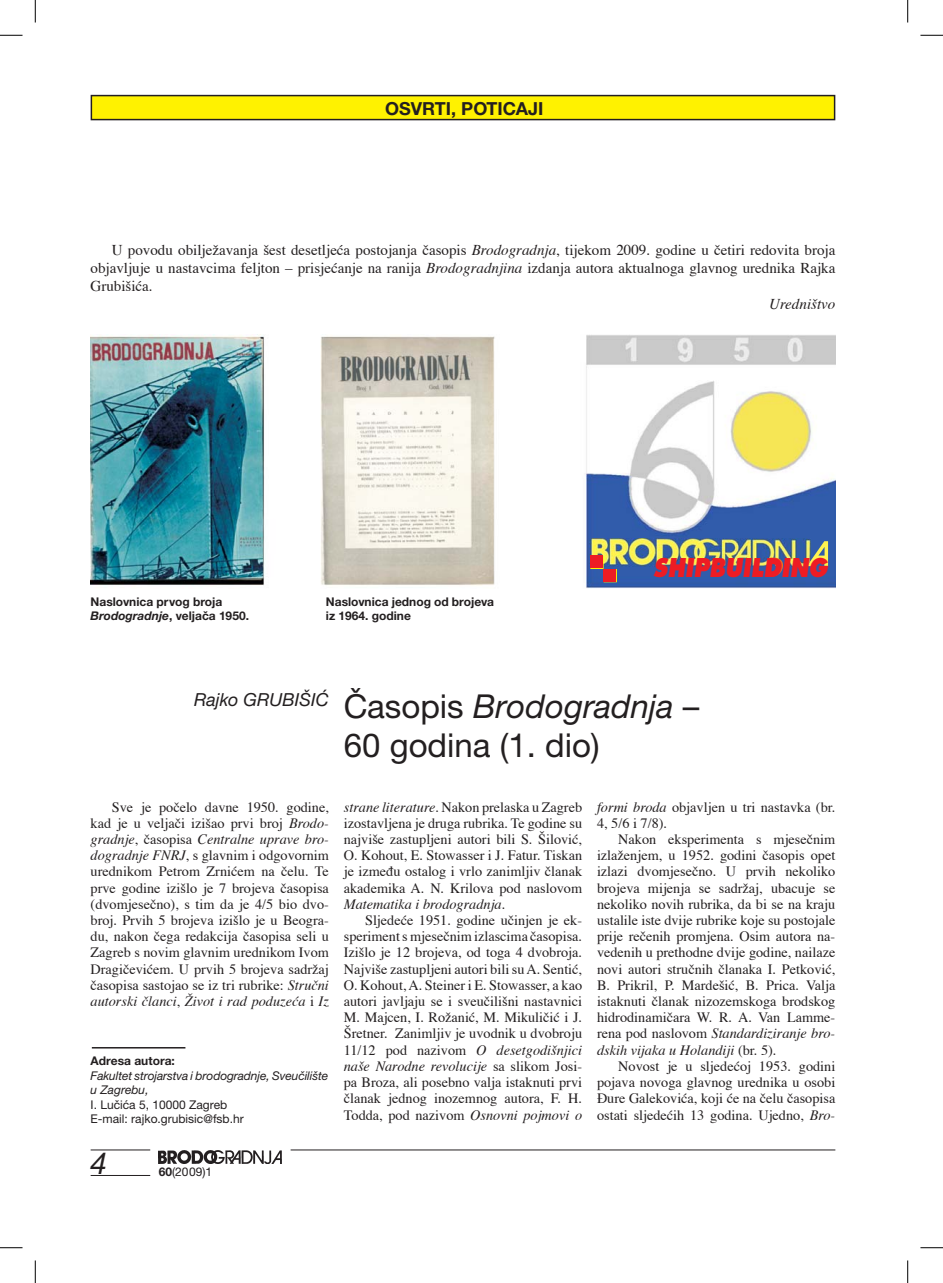
<style>
.page{position:relative;width:943px;height:1283px;background:#fff}
.page>*{position:absolute;margin:0;border:0;box-sizing:border-box;transform-origin:0 0}
.t1{font:33px/39.6px "Helvetica Neue CE";color:#231f20}
.t2{font:italic 30px "Helvetica Neue CE";color:#231f20}
.t3{font:italic 800 25.2px "Futura";color:#ed1c24;scale:.85 1}
.t4{font:700 18px "Helvetica Neue CE";color:#231f20}
.t5{font:italic 18px "Helvetica Neue CE";color:#231f20}
.t6{font:15px/18px "Times";color:#231f20;text-align:justify}
.t7{font:italic 15px "Times";color:#231f20}
.t8{font:14.25px/16.2px "Times";color:#231f20;text-align:justify}
.t9{font:700 12px/13.5px "Helvetica Neue CE";color:#231f20}
.t10{font:12px/14.4px "Helvetica Neue CE";color:#231f20}
.t11{font:italic 12px/14.4px "Helvetica Neue CE";letter-spacing:-.01em;color:#231f20}
.s1{font-style:italic}
.s2{font-weight:700}
</style>
<div class="page">
<img style="left:158px;top:1150px;width:123px;height:13px">
<hr style="left:290px;top:1149px;width:545px;height:1px;background:#231f20">
<hr style="left:91px;top:1149px;width:59px;height:1px;background:#231f20">
<hr style="left:91px;top:1175px;width:59px;height:1px;background:#231f20">
<div style="left:91px;top:96px;width:743px;height:24px;background:#fff200"></div>
<div style="left:91px;top:95px;width:744px;height:25px;border:2px solid #231f20"></div>
<hr style="left:92px;top:1046px;width:93px;height:2px;background:#231f20">
<img style="left:91px;top:334px;width:744px;height:255px">
<img style="left:589px;top:538px;width:221px;height:28px">
<svg style="left:806px;top:541px;width:21px;height:25px"></svg>
<svg style="left:766px;top:557px;width:17px;height:19px"></svg>
<svg style="left:590px;top:555px;width:13px;height:14px"></svg>
<div style="left:590px;top:555px;width:12px;height:13px;background:#ed1c24"></div>
<div style="left:603px;top:569px;width:13px;height:13px;background:#ed1c24"></div>
<svg style="left:0;top:35px;width:22px;height:1px"></svg>
<svg style="left:920px;top:35px;width:22px;height:1px"></svg>
<svg style="left:0;top:1247px;width:22px;height:1px"></svg>
<svg style="left:920px;top:1247px;width:22px;height:1px"></svg>
<svg style="left:35px;top:0;width:1px;height:22px"></svg>
<svg style="left:35px;top:1260px;width:1px;height:22px"></svg>
<svg style="left:907px;top:0;width:1px;height:22px"></svg>
<svg style="left:907px;top:1260px;width:1px;height:22px"></svg>
<p class="t4" style="left:385px;top:102px;width:160px">OSVRTI, POTICAJI</p>
<p class="t6" style="left:91px;top:242px;width:746px;text-indent:21px">U povodu obilježavanja šest desetljeća postojanja časopis <span class="s1">Brodogradnja</span>, tijekom 2009. godine u četiri redovita broja objavljuje u nastavcima feljton – prisjećanje na ranija <span class="s1">Brodogradnjina</span> izdanja autora aktualnoga glavnog urednika Rajka Grubišića.</p>
<p class="t7" style="left:769px;top:298px;width:68px">Uredništvo</p>
<p class="t9" style="left:91px;top:596px;width:160px">Naslovnica prvog broja<br><span class="s1">Brodogradnje</span>, veljača 1950.</p>
<p class="t9" style="left:326px;top:596px;width:170px">Naslovnica jednog od brojeva iz 1964. godine</p>
<h3 class="t3" style="left:653px;top:556px;width:206px">SHIPBUILDING</h3>
<p class="t5" style="left:194px;top:693px;width:136px">Rajko GRUBIŠIĆ</p>
<h1 class="t1" style="left:344px;top:690px;width:357px">Časopis <span class="s1">Brodogradnja</span> –<br>60 godina (1. dio)</h1>
<p class="t8" style="left:91px;top:799px;width:240px;text-indent:21px">Sve je počelo davne 1950. godine, kad je u veljači izišao prvi broj <span class="s1">Brodo&shy;gradnje</span>, časopisa <span class="s1">Centralne uprave bro&shy;dogradnje FNRJ</span>, s glavnim i odgovornim urednikom Petrom Zrnićem na čelu. Te prve godine izišlo je 7 brojeva časopisa (dvomjesečno), s tim da je 4/5 bio dvo&shy;broj. Prvih 5 brojeva izišlo je u Beogra&shy;du, nakon čega redakcija časopisa seli u Zagreb s novim glavnim urednikom Ivom Dragičevićem. U prvih 5 brojeva sadržaj časopisa sastojao se iz tri rubrike: <span class="s1">Stručni autorski članci</span>, <span class="s1">Život i rad poduzeća</span> i <span class="s1">Iz</span></p>
<p class="t8" style="left:597px;top:799px;width:240px"><span class="s1">formi broda</span> objavljen u tri nastavka (br.<br>4, 5/6 i 7/8).</p>
<p class="t8" style="left:344px;top:799px;width:240px"><span class="s1">strane literature</span>. Nakon prelaska u Zagreb izostavljena je druga rubrika. Te godine su najviše zastupljeni autori bili S. Šilović, O. Kohout, E. Stowasser i J. Fatur. Tiskan je između ostalog i vrlo zanimljiv članak akademika A. N. Krilova pod naslovom <span class="s1">Matematika i brodogradnja</span>.</p>
<p class="t8" style="left:344px;top:913px;width:240px;text-indent:21px">Sljedeće 1951. godine učinjen je ek&shy;speriment s mjesečnim izlascima časopisa.<br>Izišlo je 12 brojeva, od toga 4 dvobroja.<br>Najviše zastupljeni autori bili su A. Sentić, O. Kohout, A. Steiner i E. Stowasser, a kao autori javljaju se i sveučilišni nastavnici M. Majcen, I. Rožanić, M. Mikuličić i J.<br>Šretner. Zanimljiv je uvodnik u dvobroju 11/12 pod nazivom <span class="s1">O desetgodišnjici naše Narodne revolucije</span> sa slikom Josi&shy;pa Broza, ali posebno valja istaknuti prvi članak jednog inozemnog autora, F. H.<br>Todda, pod nazivom <span class="s1">Osnovni pojmovi o</span></p>
<p class="t8" style="left:596px;top:832px;width:240px;text-indent:21px">Nakon eksperimenta s mjesečnim izlaženjem, u 1952. godini časopis opet izlazi dvomjesečno. U prvih nekoliko brojeva mijenja se sadržaj, ubacuje se nekoliko novih rubrika, da bi se na kraju ustalile iste dvije rubrike koje su postojale prije rečenih promjena. Osim autora na&shy;vedenih u prethodne dvije godine, nailaze novi autori stručnih članaka I. Petković, B. Prikril, P. Mardešić, B. Prica. Valja istaknuti članak nizozemskoga brodskog hidrodinamičara W. R. A. Van Lamme&shy;rena pod naslovom <span class="s1">Standardiziranje bro&shy;dskih vijaka u Holandiji</span> (br. 5).</p>
<p class="t8" style="left:596px;top:1059px;width:240px;text-indent:21px">Novost je u sljedećoj 1953. godini pojava novoga glavnog urednika u osobi Đure Galekovića, koji će na čelu časopisa ostati sljedećih 13 godina. Ujedno, <span class="s1">Bro-</span></p>
<p class="t9" style="left:91px;top:1055px;width:86px">Adresa autora:</p>
<p class="t11" style="left:91px;top:1069px;width:239px">Fakultet strojarstva i brodogradnje, Sveučilište u Zagrebu,</p>
<p class="t10" style="left:91px;top:1098px;width:154px">I. Lučića 5, 10000 Zagreb<br>E-mail: rajko.grubisic@fsb.hr</p>
<h2 class="t2" style="left:91px;top:1152px;width:18px">4</h2>
<p class="t10" style="left:159px;top:1166px;width:55px"><span class="s2">60</span>(2009)1</p>
</div>
